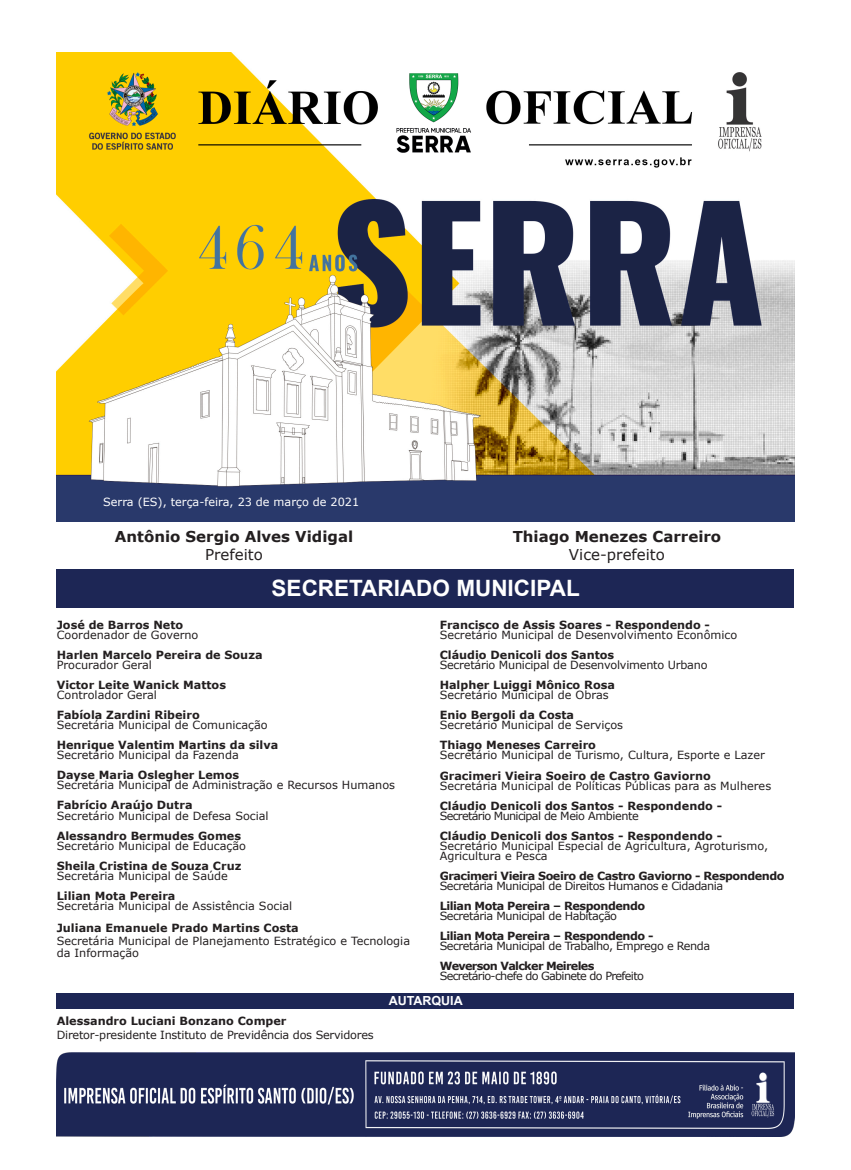
<style>
.page{position:relative;width:851px;height:1170px;background:#fff}
.page>*{position:absolute;margin:0;border:0;box-sizing:border-box;transform-origin:0 0}
.t1{font:700 22.5px "Arial";color:#fff}
.t2{font:700 15px "Verdana";color:#231f20}
.t3{font:15px "Verdana";color:#231f20}
.t4{font:700 12.5px "Arial";color:#fff}
.t5{font:11.25px/12.5px "Verdana";color:#231f20}
.t6{font:700 11.25px "Verdana";color:#231f20}
.t7{font:11.25px "Verdana";letter-spacing:-.04em;color:#231f20}
.t8{font:700 11.25px "Verdana";letter-spacing:-.04em;color:#231f20}
.t9{font:11.25px "Verdana";letter-spacing:-.02em;color:#231f20}
.t10{font:11.25px "Verdana";letter-spacing:-.06em;color:#231f20}
.PREF_TEXTO_BASE{font:11.25px "Verdana";color:#fff}
.t11{font:700 11.25px "Verdana";letter-spacing:-.06em;color:#231f20}
</style>
<div class="page">
<div style="left:57px;top:568px;width:737px;height:39px;background:#1d2655"></div>
<div style="left:57px;top:992px;width:737px;height:16px;background:#1d2655"></div>
<img style="left:57px;top:52px;width:737px;height:469px">
<img style="left:57px;top:1052px;width:737px;height:83px">
<p class="PREF_TEXTO_BASE" style="left:103px;top:494px;width:257px">Serra (ES), terça-feira, 23 de março de 2021</p>
<p class="t2" style="left:115px;top:525px;width:240px">Antônio Sergio Alves Vidigal</p>
<p class="t3" style="left:205px;top:543px;width:59px">Prefeito</p>
<p class="t2" style="left:512px;top:525px;width:210px">Thiago Menezes Carreiro</p>
<p class="t3" style="left:569px;top:543px;width:97px">Vice-prefeito</p>
<p class="t1" style="left:271px;top:572px;width:309px">SECRETARIADO MUNICIPAL</p>
<p class="t6" style="left:57px;top:617px;width:128px">José de Barros Neto</p>
<p class="t5" style="left:57px;top:629px;width:143px">Coordenador de Governo</p>
<p class="t6" style="left:57px;top:647px;width:207px">Harlen Marcelo Pereira de Souza</p>
<p class="t5" style="left:57px;top:659px;width:97px">Procurador Geral</p>
<p class="t6" style="left:57px;top:677px;width:171px">Victor Leite Wanick Mattos</p>
<p class="t5" style="left:57px;top:689px;width:102px">Controlador Geral</p>
<p class="t6" style="left:57px;top:707px;width:144px">Fabíola Zardini Ribeiro</p>
<p class="t5" style="left:57px;top:719px;width:212px">Secretária Municipal de Comunicação</p>
<p class="t6" style="left:57px;top:737px;width:223px">Henrique Valentim Martins da silva</p>
<p class="t5" style="left:57px;top:749px;width:184px">Secretário Municipal da Fazenda</p>
<p class="t6" style="left:57px;top:767px;width:184px">Dayse Maria Oslegher Lemos</p>
<p class="t5" style="left:57px;top:779px;width:340px">Secretária Municipal de Administração e Recursos Humanos</p>
<p class="t6" style="left:57px;top:797px;width:137px">Fabrício Araújo Dutra</p>
<p class="t5" style="left:57px;top:809px;width:213px">Secretário Municipal de Defesa Social</p>
<p class="t6" style="left:57px;top:827px;width:186px">Alessandro Bermudes Gomes</p>
<p class="t5" style="left:57px;top:839px;width:191px">Secretário Municipal de Educação</p>
<p class="t6" style="left:57px;top:857px;width:186px">Sheila Cristina de Souza Cruz</p>
<p class="t5" style="left:57px;top:869px;width:173px">Secretária Municipal de Saúde</p>
<p class="t6" style="left:57px;top:887px;width:120px">Lilian Mota Pereira</p>
<p class="t5" style="left:57px;top:899px;width:237px">Secretária Municipal de Assistência Social</p>
<p class="t6" style="left:57px;top:919px;width:243px">Juliana Emanuele Prado Martins Costa</p>
<p class="t5" style="left:57px;top:934px;width:355px">Secretária Municipal de Planejamento Estratégico e Tecnologia da Informação</p>
<p class="t6" style="left:439px;top:617px;width:272px">Francisco de Assis Soares - Respondendo -</p>
<p class="t5" style="left:439px;top:629px;width:299px">Secretário Municipal de Desenvolvimento Econômico</p>
<p class="t6" style="left:439px;top:647px;width:176px">Cláudio Denicoli dos Santos</p>
<p class="t9" style="left:439px;top:657px;width:269px">Secretário Municipal de Desenvolvimento Urbano</p>
<p class="t6" style="left:439px;top:677px;width:177px">Halpher Luiggi Mônico Rosa</p>
<p class="t5" style="left:439px;top:689px;width:170px">Secretário Municipal de Obras</p>
<p class="t6" style="left:439px;top:707px;width:136px">Enio Bergoli da Costa</p>
<p class="t5" style="left:439px;top:719px;width:185px">Secretário Municipal de Serviços</p>
<p class="t6" style="left:439px;top:737px;width:158px">Thiago Meneses Carreiro</p>
<p class="t5" style="left:439px;top:749px;width:326px">Secretário Municipal de Turismo, Cultura, Esporte e Lazer</p>
<p class="t6" style="left:439px;top:767px;width:272px">Gracimeri Vieira Soeiro de Castro Gaviorno</p>
<p class="t5" style="left:439px;top:779px;width:333px">Secretária Municipal de Políticas Públicas para as Mulheres</p>
<p class="t6" style="left:439px;top:797px;width:284px">Cláudio Denicoli dos Santos - Respondendo -</p>
<p class="t10" style="left:439px;top:807px;width:200px">Secretário Municipal de Meio Ambiente</p>
<p class="t6" style="left:439px;top:827px;width:284px">Cláudio Denicoli dos Santos - Respondendo -</p>
<p class="t5" style="left:439px;top:840px;width:330px;line-height:10px">Secretário Municipal Especial de Agricultura, Agroturismo,<br>Agricultura e Pesca</p>
<p class="t8" style="left:439px;top:867px;width:346px">Gracimeri Vieira Soeiro de Castro Gaviorno - Respondendo</p>
<p class="t7" style="left:439px;top:877px;width:285px">Secretária Municipal de Direitos Humanos e Cidadania</p>
<p class="t8" style="left:439px;top:897px;width:207px">Lilian Mota Pereira – Respondendo</p>
<p class="t7" style="left:439px;top:907px;width:179px">Secretária Municipal de Habitação</p>
<p class="t8" style="left:439px;top:927px;width:215px">Lilian Mota Pereira – Respondendo -</p>
<p class="t7" style="left:439px;top:937px;width:272px">Secretária Municipal de Trabalho, Emprego e Renda</p>
<p class="t11" style="left:439px;top:957px;width:156px">Weverson Valcker Meireles</p>
<p class="t10" style="left:439px;top:967px;width:206px">Secretário-chefe do Gabinete do Prefeito</p>
<p class="t6" style="left:57px;top:1013px;width:231px">Alessandro Luciani Bonzano Comper</p>
<p class="t9" style="left:57px;top:1027px;width:318px">Diretor-presidente Instituto de Previdência dos Servidores</p>
<p class="t4" style="left:388px;top:991px;width:76px">AUTARQUIA</p>
</div>
